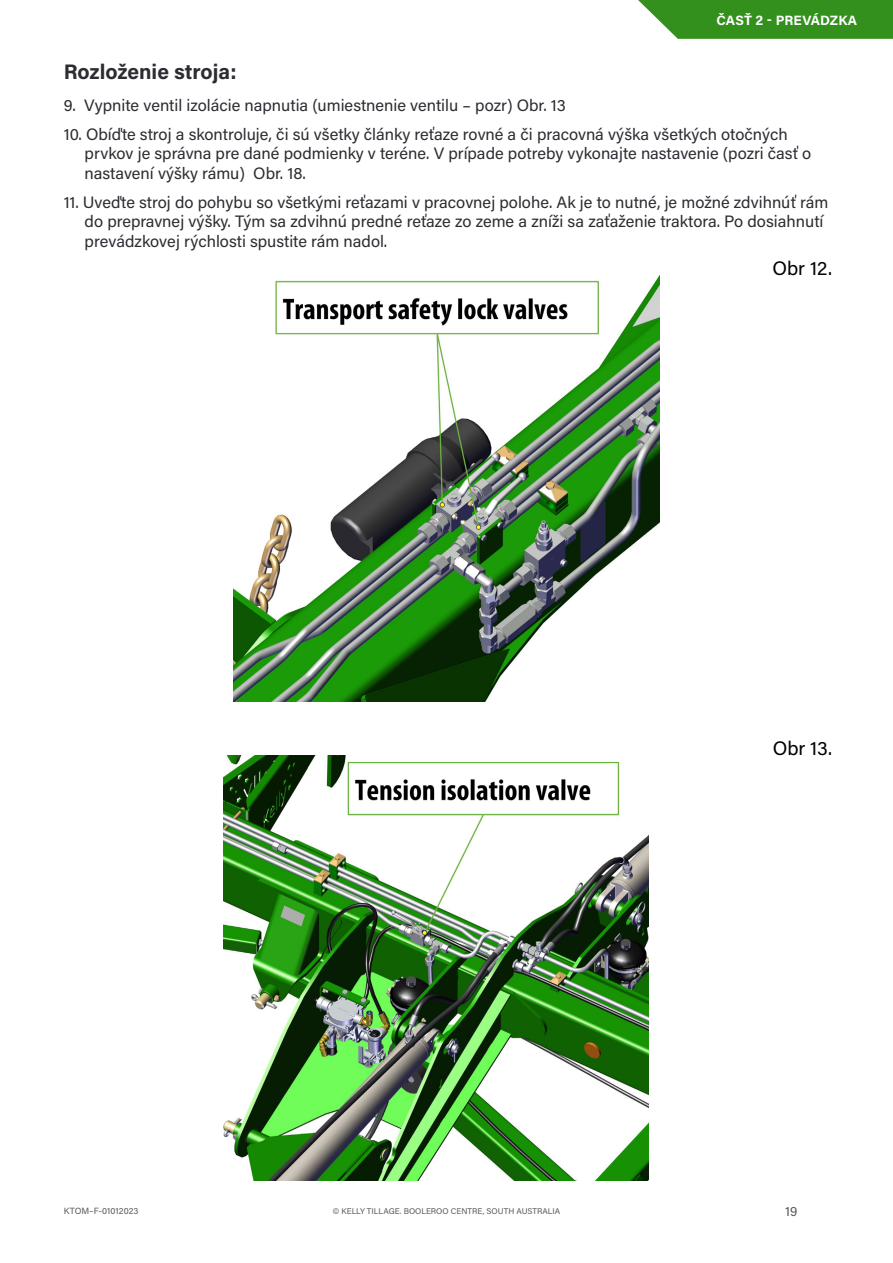
<style>
.page{position:relative;width:893px;height:1263px;background:#fff}
.page>*{position:absolute;margin:0;border:0;box-sizing:border-box;transform-origin:0 0}
.Body_Sub_Headings{font:700 21px "Acumin Pro";letter-spacing:-.005em;color:#2c2d32}
.t1{font:19.5px "Acumin Pro";color:#000}
.Description_Text{font:16.5px/19.8px "Acumin Pro";color:#2c2d32}
.Tab_Label_White{font:700 13.5px "Acumin Pro";letter-spacing:.005em;color:#fff}
.t2{font:13.5px "Acumin Pro";color:#565a5c}
.t3{font:9px "Acumin Pro";color:#565a5c}
.t4{font:8.25px "Acumin Pro";color:#565a5c}
</style>
<div class="page">
<svg style="left:638px;top:0;width:255px;height:39px;background:#43992f"></svg>
<img style="left:223px;top:755px;width:425px;height:425px">
<img style="left:234px;top:276px;width:425px;height:425px">
<p class="Body_Sub_Headings" style="left:64px;top:57px;width:174px">Rozloženie stroja:</p>
<p class="Tab_Label_White" style="left:716px;top:11px;width:142px">ČASŤ 2 - PREVÁDZKA</p>
<p class="Description_Text" style="left:64px;top:95px;width:504px">9. Vypnite ventil izolácie napnutia (umiestnenie ventilu – pozr) Obr. 13</p>
<p class="Description_Text" style="left:85px;top:123px;width:728px;text-indent:-21px">10. Obíďte stroj a skontroluje, či sú všetky články reťaze rovné a či pracovná výška všetkých otočných prvkov je správna pre dané podmienky v teréne. V prípade potreby vykonajte nastavenie (pozri časť o nastavení výšky rámu) Obr. 18.</p>
<p class="Description_Text" style="left:85px;top:191px;width:745px;text-indent:-21px">11. Uveďte stroj do pohybu so všetkými reťazami v pracovnej polohe. Ak je to nutné, je možné zdvihnúť rám do prepravnej výšky. Tým sa zdvihnú predné reťaze zo zeme a zníži sa zaťaženie traktora. Po dosiahnutí prevádzkovej rýchlosti spustite rám nadol.</p>
<p class="t1" style="left:772px;top:255px;width:61px">Obr 12.</p>
<p class="t1" style="left:773px;top:734px;width:61px">Obr 13.</p>
<p class="t3" style="left:64px;top:1205px;width:76px">KTOM–F-01012023</p>
<p class="t4" style="left:333px;top:1205px;width:229px">© KELLY TILLAGE. BOOLEROO CENTRE, SOUTH AUSTRALIA</p>
<p class="t2" style="left:785px;top:1201px;width:14px">19</p>
</div>
